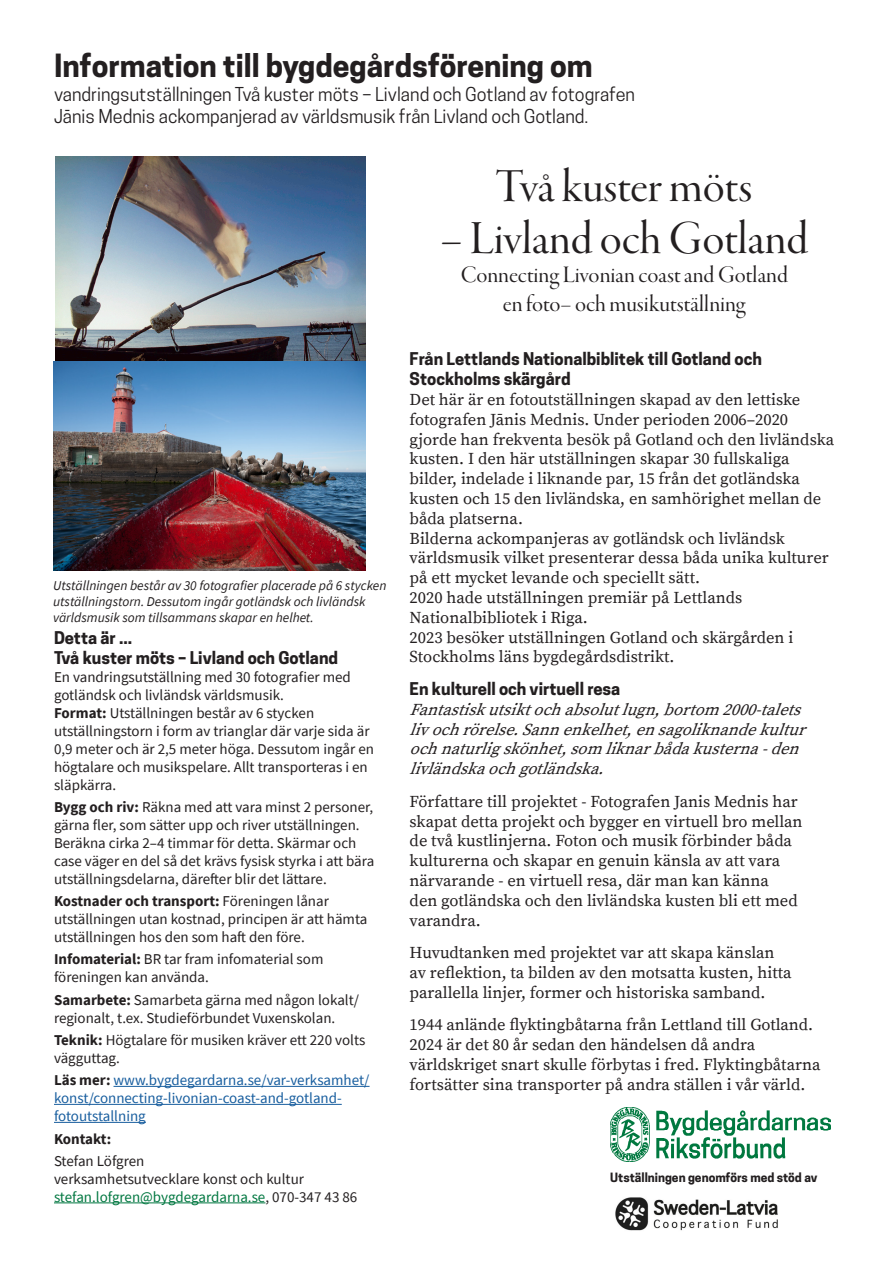
<style>
.page{position:relative;width:893px;height:1263px;background:#fff}
.page>*{position:absolute;margin:0;border:0;box-sizing:border-box;transform-origin:0 0}
.t1{font:49.05px "Garamond Premr Pro Disp";color:#231f20}
.t2{font:700 30px "Cooper Hewitt";color:#231f20}
.t3{font:24.45px "Garamond Premr Pro Disp";color:#231f20}
.t4{font:18px/21.6px "Cooper Hewitt";color:#231f20}
.Allmänt_styckeformat_-_kopia{font:16.5px/19.8px "Source Serif Pro";color:#231f20}
.Allmänt_styckeformat_-_kopia-2{font:italic 16.5px/19.8px "Source Serif Pro";color:#231f20}
.t5{font:700 16.5px/19.8px "Cooper Hewitt";color:#231f20}
.t6{font:15px/18px "Source Sans Pro";color:#231f20}
.t7{font:15px/18px "Source Sans Pro";color:#175d9e}
.t8{font:700 15px "Source Sans Pro";letter-spacing:-.01em;color:#231f20}
.t9{font:italic 13.5px/16.2px "Source Sans Pro";color:#231f20}
.t10{font:700 12px "Cooper Hewitt";color:#231f20}
.s1{font-weight:700}
.s2{font-weight:700;color:#231f20}
.s3{color:#007740}
.s4{font-family:"Cooper Hewitt";font-weight:700;font-style:normal}
</style>
<div class="page">
<hr style="left:114px;top:1086px;width:256px;height:1px;background:#175d9e">
<hr style="left:54px;top:1104px;width:288px;height:1px;background:#175d9e">
<hr style="left:54px;top:1122px;width:92px;height:1px;background:#175d9e">
<hr style="left:54px;top:1202px;width:211px;height:1px;background:#007740">
<img style="left:55px;top:156px;width:311px;height:205px">
<img style="left:53px;top:362px;width:313px;height:208px">
<img style="left:610px;top:1108px;width:221px;height:53px">
<img style="left:615px;top:1197px;width:163px;height:34px">
<p class="t2" style="left:54px;top:47px;width:540px">Information till bygdegårdsförening om</p>
<p class="t4" style="left:54px;top:84px;width:582px">vandringsutställningen Två kuster möts – Livland och Gotland av fotografen<br>Jānis Mednis ackompanjerad av världsmusik från Livland och Gotland.</p>
<p class="t9" style="left:53px;top:577px;width:335px">Utställningen består av 30 fotografier placerade på 6 stycken utställningstorn. Dessutom ingår gotländsk och livländsk världsmusik som tillsammans skapar en helhet.</p>
<p class="t5" style="left:54px;top:628px;width:286px">Detta är ...<br>Två kuster möts – Livland och Gotland</p>
<p class="t6" style="left:54px;top:668px;width:298px">En vandringsutställning med 30 fotografier med gotländsk och livländsk världsmusik.</p>
<p class="t6" style="left:54px;top:704px;width:321px"><span class="s1">Format:</span> Utställningen består av 6 stycken utställningstorn i form av trianglar där varje sida är 0,9 meter och är 2,5 meter höga. Dessutom ingår en högtalare och musikspelare. Allt transporteras i en släpkärra.</p>
<p class="t6" style="left:54px;top:798px;width:322px"><span class="s1">Bygg och riv:</span> Räkna med att vara minst 2 personer, gärna fler, som sätter upp och river utställningen.<br>Beräkna cirka 2–4 timmar för detta. Skärmar och case väger en del så det krävs fysisk styrka i att bära utställningsdelarna, därefter blir det lättare.</p>
<p class="t6" style="left:54px;top:892px;width:315px"><span class="s1">Kostnader och transport:</span> Föreningen lånar utställningen utan kostnad, principen är att hämta utställningen hos den som haft den före.</p>
<p class="t6" style="left:54px;top:950px;width:271px"><span class="s1">Infomaterial:</span> BR tar fram infomaterial som föreningen kan använda.</p>
<p class="t6" style="left:54px;top:991px;width:307px"><span class="s1">Samarbete:</span> Samarbeta gärna med någon lokalt/ regionalt, t.ex. Studieförbundet Vuxenskolan.</p>
<p class="t6" style="left:54px;top:1031px;width:313px"><span class="s1">Teknik:</span> Högtalare för musiken kräver ett 220 volts vägguttag.</p>
<p class="t7" style="left:54px;top:1071px;width:317px"><span class="s2">Läs mer:</span> www.bygdegardarna.se/var-verksamhet/ konst/connecting-livonian-coast-and-gotland&shy;fotoutstallning</p>
<p class="t8" style="left:54px;top:1128px;width:59px">Kontakt:</p>
<p class="t6" style="left:54px;top:1152px;width:305px">Stefan Löfgren<br>verksamhetsutvecklare konst och kultur <span class="s3">stefan.lofgren@bygdegardarna.se</span>, 070-347 43 86</p>
<p class="t1" style="left:496px;top:159px;width:258px">Två kuster möts</p>
<p class="t1" style="left:440px;top:211px;width:369px">– Livland och Gotland</p>
<p class="t3" style="left:461px;top:261px;width:329px">Connecting Livonian coast and Gotland</p>
<p class="t3" style="left:503px;top:291px;width:244px">en foto– och musikutställning</p>
<p class="t5" style="left:410px;top:349px;width:354px">Från Lettlands Nationalbiblitek till Gotland och<br>Stockholms skärgård</p>
<p class="Allmänt_styckeformat_-_kopia" style="left:410px;top:390px;width:426px">Det här är en fotoutställningen skapad av den lettiske fotografen Jānis Mednis. Under perioden 2006–2020 gjorde han frekventa besök på Gotland och den livländska kusten. I den här utställningen skapar 30 fullskaliga bilder, indelade i liknande par, 15 från det gotländska kusten och 15 den livländska, en samhörighet mellan de båda platserna.<br>Bilderna ackompanjeras av gotländsk och livländsk världsmusik vilket presenterar dessa båda unika kulturer på ett mycket levande och speciellt sätt.<br>2020 hade utställningen premiär på Lettlands Nationalbibliotek i Riga.<br>2023 besöker utställningen Gotland och skärgården i Stockholms läns bygdegårdsdistrikt.</p>
<p class="Allmänt_styckeformat_-_kopia-2" style="left:410px;top:680px;width:404px"><span class="s4">En kulturell och virtuell resa </span>Fantastiskutsiktochabsolutlugn,bortom 2000-talets livochrörelse.Sannenkelhet,ensagoliknandekultur ochnaturligskönhet,som liknarbådakusterna-den livländskaochgotländska.</p>
<p class="Allmänt_styckeformat_-_kopia" style="left:410px;top:792px;width:394px">Författare till projektet - Fotografen Janis Mednis har skapat detta projekt och bygger en virtuell bro mellan de två kustlinjerna. Foton och musik förbinder båda kulturerna och skapar en genuin känsla av att vara närvarande - en virtuell resa, där man kan känna<br>den gotländska och den livländska kusten bli ett med varandra.</p>
<p class="Allmänt_styckeformat_-_kopia" style="left:410px;top:943px;width:384px">Huvudtanken med projektet var att skapa känslan av reflektion, ta bilden av den motsatta kusten, hitta parallella linjer, former och historiska samband.</p>
<p class="Allmänt_styckeformat_-_kopia" style="left:410px;top:1015px;width:412px">1944 anlände flyktingbåtarna från Lettland till Gotland.<br>2024 är det 80 år sedan den händelsen då andra världskriget snart skulle förbytas i fred. Flyktingbåtarna fortsätter sina transporter på andra ställen i vår värld.</p>
<p class="t10" style="left:610px;top:1171px;width:209px">Utställningen genomförs med stöd av</p>
</div>
